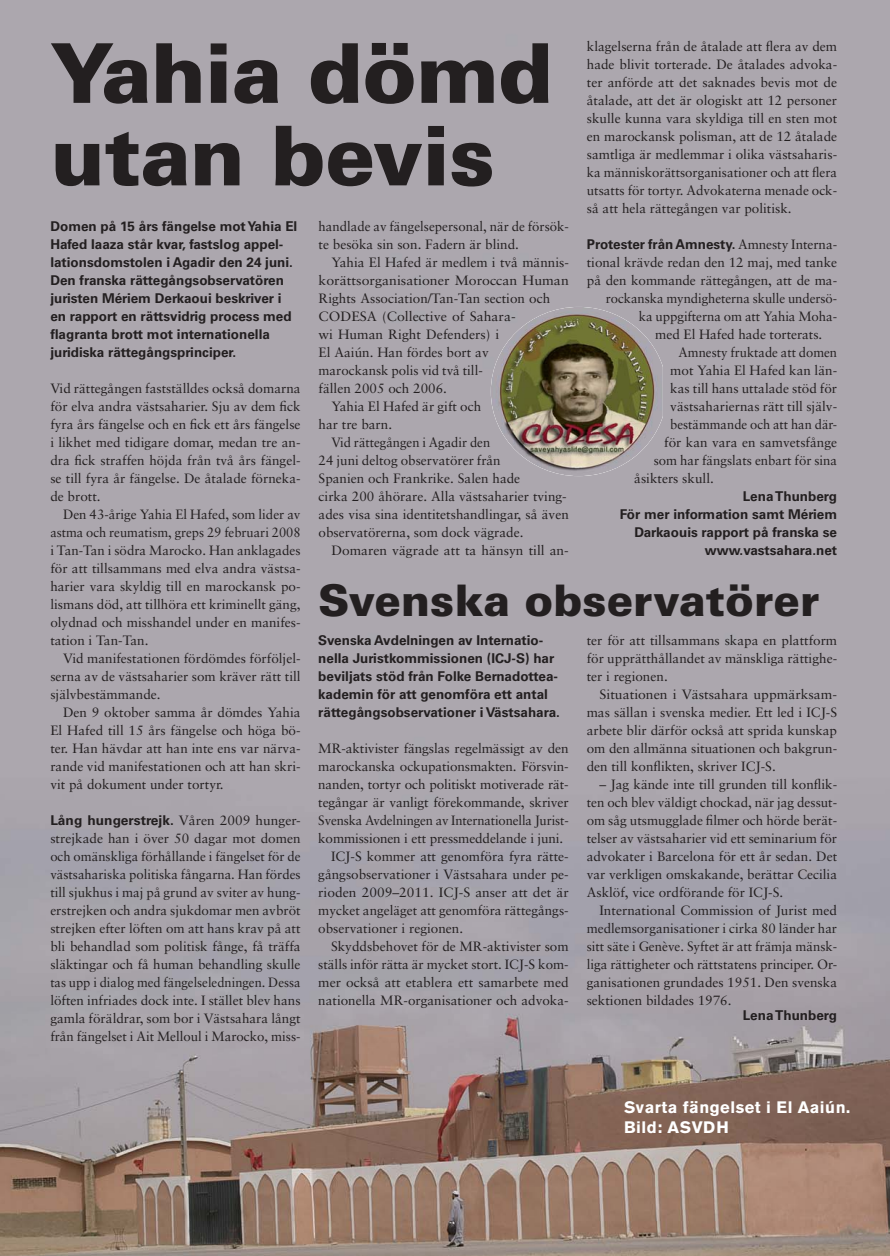
<style>
.page{position:relative;width:890px;height:1256px;background:#fff}
.page>*{position:absolute;margin:0;border:0;box-sizing:border-box;transform-origin:0 0}
.t1{font:900 82.5px/82.5px "Univers";letter-spacing:-.01em;color:#231f20}
.t2{font:900 43.5px "Univers";color:#231f20}
.t3{font:700 16.5px/19.8px "Akzidenz Grotesk BE";letter-spacing:.03em;color:#fff}
.t4{font:13.5px/18px "Sabon";color:#231f20;text-align:justify}
.t5{font:700 13.5px/18px "Univers";color:#231f20}
.t6{font:13.5px "Sabon";color:#231f20;scale:.96 1}
.t7{font:13.5px "Sabon";color:#231f20;scale:1.05 1}
.t8{font:13.5px "Sabon";color:#231f20;scale:1.04 1}
.s1{font-family:"Sabon";font-weight:400}
</style>
<div class="page">
<img style="left:0;top:0;width:890px;height:1256px">
<img style="left:491px;top:307px;width:172px;height:169px">
<p class="t4" style="left:587px;top:38px;width:252px">klagelserna från de åtalade att flera av dem hade blivit torterade. De åtalades advoka&shy;ter anförde att det saknades bevis mot de åtalade, att det är ologiskt att 12 personer skulle kunna vara skyldiga till en sten mot en marockansk polisman, att de 12 åtalade samtliga är medlemmar i olika västsaharis&shy;ka människorättsorganisationer och att flera utsatts för tortyr. Advokaterna menade ock&shy;så att hela rättegången var politisk.</p>
<p class="t5" style="left:587px;top:236px;width:252px">Protester från Amnesty. <span class="s1">Amnesty Interna-</span></p>
<p class="t4" style="left:587px;top:254px;width:252px">tional krävde redan den 12 maj, med tanke</p>
<p class="t4" style="left:587px;top:272px;width:252px">på den kommande rättegången, att de ma-</p>
<p class="t4" style="left:606px;top:290px;width:233px">rockanska myndigheterna skulle undersö-</p>
<p class="t4" style="left:639px;top:308px;width:200px">ka uppgifterna om att Yahia Moha-</p>
<p class="t4" style="left:655px;top:326px;width:168px">med El Hafed hade torterats.</p>
<p class="t6" style="left:678px;top:346px;width:167px">Amnesty fruktade att domen</p>
<p class="t4" style="left:670px;top:362px;width:168px">mot Yahia El Hafed kan län-</p>
<p class="t4" style="left:670px;top:380px;width:168px">kas till hans uttalade stöd för</p>
<p class="t4" style="left:670px;top:398px;width:168px">västsahariernas rätt till själv-</p>
<p class="t6" style="left:670px;top:418px;width:175px">bestämmande och att han där-</p>
<p class="t4" style="left:664px;top:434px;width:174px">för kan vara en samvetsfånge</p>
<p class="t4" style="left:654px;top:452px;width:185px">som har fängslats enbart för sina</p>
<p class="t4" style="left:634px;top:470px;width:81px">åsikters skull.</p>
<p class="t5" style="left:620px;top:488px;width:219px;text-align:right">Lena Thunberg<br>För mer information samt Mériem<br>Darkaouis rapport på franska se www.vastsahara.net</p>
<h1 class="t1" style="left:50px;top:40px;width:504px">Yahia dömd utan bevis</h1>
<p class="t4" style="left:319px;top:218px;width:252px">handlade av fängelsepersonal, när de försök&shy;te besöka sin son. Fadern är blind.</p>
<p class="t4" style="left:331px;top:254px;width:239px">Yahia El Hafed är medlem i två männis-</p>
<p class="t7" style="left:319px;top:274px;width:240px">korättsorganisationer Moroccan Human</p>
<p class="t4" style="left:319px;top:290px;width:233px">Rights Association/Tan-Tan section och</p>
<p class="t8" style="left:319px;top:310px;width:191px">CODESA (Collective of Sahara-</p>
<p class="t4" style="left:319px;top:326px;width:182px">wi Human Right Defenders) i</p>
<p class="t4" style="left:319px;top:344px;width:172px">El Aaiún. Han fördes bort av</p>
<p class="t4" style="left:319px;top:362px;width:166px">marockansk polis vid två till-</p>
<p class="t4" style="left:319px;top:380px;width:130px">fällen 2005 och 2006.</p>
<p class="t4" style="left:331px;top:398px;width:151px">Yahia El Hafed är gift och</p>
<p class="t4" style="left:319px;top:416px;width:75px">har tre barn.</p>
<p class="t6" style="left:331px;top:436px;width:167px">Vid rättegången i Agadir den</p>
<p class="t4" style="left:319px;top:452px;width:184px">24 juni deltog observatörer från</p>
<p class="t4" style="left:319px;top:470px;width:203px">Spanien och Frankrike. Salen hade</p>
<p class="t4" style="left:319px;top:488px;width:250px">cirka 200 åhörare. Alla västsaharier tving-</p>
<p class="t4" style="left:319px;top:506px;width:252px">ades visa sina identitetshandlingar, så även</p>
<p class="t4" style="left:319px;top:524px;width:206px">observatörerna, som dock vägrade.</p>
<p class="t4" style="left:331px;top:542px;width:239px">Domaren vägrade att ta hänsyn till an-</p>
<p class="t5" style="left:50px;top:218px;width:249px">Domen på 15 års fängelse mot Yahia El Hafed Iaaza står kvar, fastslog appel&shy;lationsdomstolen i Agadir den 24 juni.<br>Den franska rättegångsobservatören juristen Mériem Derkaoui beskriver i en rapport en rättsvidrig process med flagranta brott mot internationella juridiska rättegångsprinciper.</p>
<p class="t4" style="left:50px;top:380px;width:252px">Vid rättegången fastställdes också domarna för elva andra västsaharier. Sju av dem fick fyra års fängelse och en fick ett års fängelse i likhet med tidigare domar, medan tre an&shy;dra fick straffen höjda från två års fängel&shy;se till fyra år fängelse. De åtalade förneka&shy;de brott.</p>
<p class="t4" style="left:50px;top:506px;width:252px;text-indent:13px">Den 43-årige Yahia El Hafed, som lider av astma och reumatism, greps 29 februari 2008 i Tan-Tan i södra Marocko. Han anklagades för att tillsammans med elva andra västsa&shy;harier vara skyldig till en marockansk po&shy;lismans död, att tillhöra ett kriminellt gäng, olydnad och misshandel under en manifes&shy;tation i Tan-Tan.</p>
<p class="t4" style="left:50px;top:650px;width:252px;text-indent:13px">Vid manifestationen fördömdes förföljel&shy;serna av de västsaharier som kräver rätt till självbestämmande.</p>
<p class="t4" style="left:50px;top:704px;width:252px;text-indent:13px">Den 9 oktober samma år dömdes Yahia El Hafed till 15 års fängelse och höga bö&shy;ter. Han hävdar att han inte ens var närva&shy;rande vid manifestationen och att han skri&shy;vit på dokument under tortyr.</p>
<p class="t5" style="left:50px;top:812px;width:252px">Lång hungerstrejk. <span class="s1">Våren 2009 hunger-</span></p>
<p class="t4" style="left:50px;top:830px;width:252px">strejkade han i över 50 dagar mot domen och omänskliga förhållande i fängelset för de västsahariska politiska fångarna. Han fördes till sjukhus i maj på grund av sviter av hung&shy;erstrejken och andra sjukdomar men avbröt strejken efter löften om att hans krav på att bli behandlad som politisk fånge, få träffa släktingar och få human behandling skulle tas upp i dialog med fängelseledningen. Dessa löften infriades dock inte. I stället blev hans gamla föräldrar, som bor i Västsahara långt från fängelset i Ait Melloul i Marocko, miss-</p>
<h2 class="t2" style="left:318px;top:584px;width:502px">Svenska observatörer</h2>
<p class="t4" style="left:587px;top:632px;width:252px">ter för att tillsammans skapa en plattform för upprätthållandet av mänskliga rättighe&shy;ter i regionen.</p>
<p class="t4" style="left:587px;top:686px;width:252px;text-indent:13px">Situationen i Västsahara uppmärksam&shy;mas sällan i svenska medier. Ett led i ICJ-S arbete blir därför också att sprida kunskap om den allmänna situationen och bakgrun&shy;den till konflikten, skriver ICJ-S.</p>
<p class="t4" style="left:587px;top:776px;width:252px;text-indent:13px">– Jag kände inte till grunden till konflik&shy;ten och blev väldigt chockad, när jag dessut&shy;om såg utsmugglade filmer och hörde berät&shy;telser av västsaharier vid ett seminarium för advokater i Barcelona för ett år sedan. Det var verkligen omskakande, berättar Cecilia Asklöf, vice ordförande för ICJ-S.</p>
<p class="t4" style="left:587px;top:902px;width:252px;text-indent:13px">International Commission of Jurist med medlemsorganisationer i cirka 80 länder har sitt säte i Genève. Syftet är att främja mänsk&shy;liga rättigheter och rättstatens principer. Or&shy;ganisationen grundades 1951. Den svenska sektionen bildades 1976.</p>
<p class="t5" style="left:743px;top:1007px;width:96px">Lena Thunberg</p>
<p class="t5" style="left:318px;top:632px;width:243px">Svenska Avdelningen av Internatio&shy;nella Juristkommissionen (ICJ-S) har beviljats stöd från Folke Bernadottea&shy;kademin för att genomföra ett antal rättegångsobservationer i Västsahara.</p>
<p class="t4" style="left:318px;top:740px;width:252px">MR-aktivister fängslas regelmässigt av den</p>
<p class="t4" style="left:318px;top:758px;width:252px">marockanska ockupationsmakten. Försvin-</p>
<p class="t4" style="left:318px;top:776px;width:252px">nanden, tortyr och politiskt motiverade rät-</p>
<p class="t4" style="left:318px;top:794px;width:252px">tegångar är vanligt förekommande, skriver</p>
<p class="t4" style="left:318px;top:812px;width:252px">Svenska Avdelningen av Internationella Jurist-</p>
<p class="t4" style="left:318px;top:830px;width:246px">kommissionen i ett pressmeddelande i juni.</p>
<p class="t4" style="left:331px;top:848px;width:239px">ICJ-S kommer att genomföra fyra rätte-</p>
<p class="t4" style="left:318px;top:866px;width:252px">gångsobservationer i Västsahara under pe-</p>
<p class="t4" style="left:318px;top:884px;width:252px">rioden 2009–2011. ICJ-S anser att det är</p>
<p class="t4" style="left:318px;top:902px;width:252px">mycket angeläget att genomföra rättegångs-</p>
<p class="t4" style="left:318px;top:920px;width:146px">observationer i regionen.</p>
<p class="t4" style="left:331px;top:938px;width:239px">Skyddsbehovet för de MR-aktivister som</p>
<p class="t4" style="left:318px;top:956px;width:252px">ställs inför rätta är mycket stort. ICJ-S kom-</p>
<p class="t4" style="left:318px;top:974px;width:252px">mer också att etablera ett samarbete med</p>
<p class="t4" style="left:318px;top:992px;width:252px">nationella MR-organisationer och advoka-</p>
<p class="t3" style="left:624px;top:1099px;width:228px">Svarta fängelset i El Aaiún.<br>Bild: ASVDH</p>
</div>
